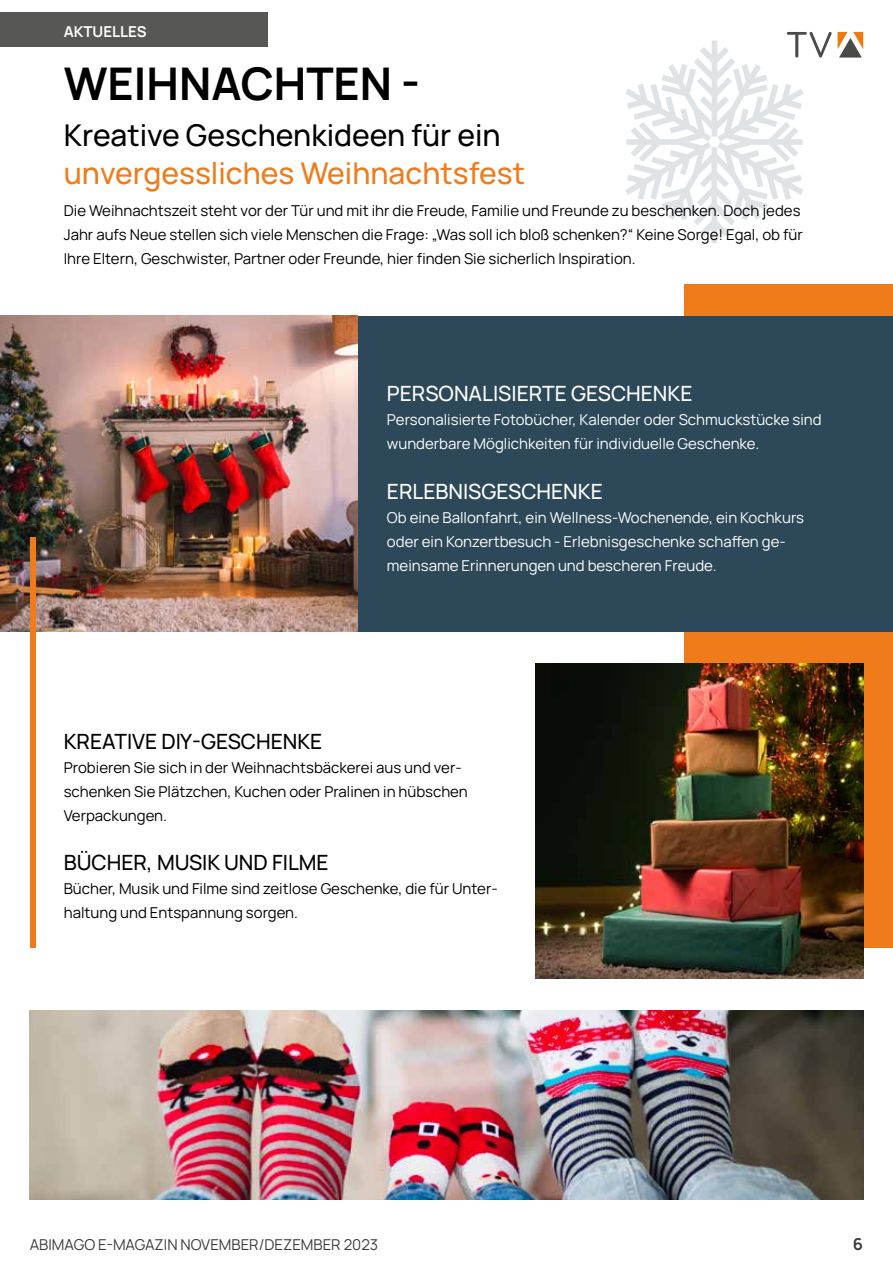
<style>
.page{position:relative;width:893px;height:1263px;background:#fff}
.page>*{position:absolute;margin:0;border:0;box-sizing:border-box;transform-origin:0 0}
.t1{font:700 45px "Manrope";color:#000}
.t2{font:500 30px "Manrope";color:#ef7b1b}
.t3{font:500 30px "Manrope";color:#000}
.t4{font:500 21px "Manrope";color:#fff}
.t5{font:500 21px "Manrope";color:#000}
.t6{font:700 16.5px "Manrope";color:#3c3c3b}
.t7{font:15px/24px "Manrope";color:#000}
.t8{font:15px/24px "Manrope";color:#fff}
.t9{font:15px "Manrope";color:#3c3c3b}
.t10{font:700 15px "Manrope";color:#fff}
</style>
<div class="page">
<svg style="left:838px;top:32px;width:25px;height:26px"></svg>
<svg style="left:625px;top:32px;width:207px;height:211px"></svg>
<div style="left:685px;top:284px;width:208px;height:663px;background:#ef7b1b"></div>
<div style="left:351px;top:316px;width:542px;height:315px;background:#2c4859"></div>
<img style="left:0;top:316px;width:357px;height:315px">
<img style="left:536px;top:663px;width:327px;height:316px">
<div style="left:0;top:13px;width:268px;height:34px;background:#575756"></div>
<div style="left:30px;top:537px;width:5px;height:410px;background:#ef7b1b"></div>
<img style="left:30px;top:1010px;width:833px;height:190px">
<p class="t10" style="left:64px;top:21px;width:84px">AKTUELLES</p>
<h1 class="t1" style="left:64px;top:52px;width:358px">WEIHNACHTEN -</h1>
<h2 class="t3" style="left:64px;top:114px;width:438px">Kreative Geschenkideen für ein</h2>
<h2 class="t2" style="left:64px;top:152px;width:463px">unvergessliches Weihnachtsfest</h2>
<p class="t7" style="left:64px;top:198px;width:740px">Die Weihnachtszeit steht vor der Tür und mit ihr die Freude, Familie und Freunde zu beschenken. Doch jedes<br>Jahr aufs Neue stellen sich viele Menschen die Frage: „Was soll ich bloß schenken?“ Keine Sorge! Egal, ob für<br>Ihre Eltern, Geschwister, Partner oder Freunde, hier finden Sie sicherlich Inspiration.</p>
<h3 class="t4" style="left:387px;top:379px;width:307px">PERSONALISIERTE GESCHENKE</h3>
<p class="t8" style="left:387px;top:407px;width:436px">Personalisierte Fotobücher, Kalender oder Schmuckstücke sind wunderbare Möglichkeiten für individuelle Geschenke.</p>
<h3 class="t4" style="left:387px;top:477px;width:217px">ERLEBNISGESCHENKE</h3>
<p class="t8" style="left:387px;top:505px;width:419px">Ob eine Ballonfahrt, ein Wellness-Wochenende, ein Kochkurs oder ein Konzertbesuch - Erlebnisgeschenke schaffen ge&shy;meinsame Erinnerungen und bescheren Freude.</p>
<h3 class="t5" style="left:64px;top:726px;width:260px">KREATIVE DIY-GESCHENKE</h3>
<p class="t7" style="left:64px;top:754px;width:405px">Probieren Sie sich in der Weihnachtsbäckerei aus und ver&shy;schenken Sie Plätzchen, Kuchen oder Pralinen in hübschen<br>Verpackungen.</p>
<h3 class="t5" style="left:64px;top:848px;width:266px">BÜCHER, MUSIK UND FILME</h3>
<p class="t7" style="left:64px;top:876px;width:435px">Bücher, Musik und Filme sind zeitlose Geschenke, die für Unter&shy;haltung und Entspannung sorgen.</p>
<p class="t9" style="left:30px;top:1234px;width:350px">ABIMAGO E-MAGAZIN NOVEMBER/DEZEMBER 2023</p>
<p class="t6" style="left:853px;top:1232px;width:12px">6</p>
</div>
